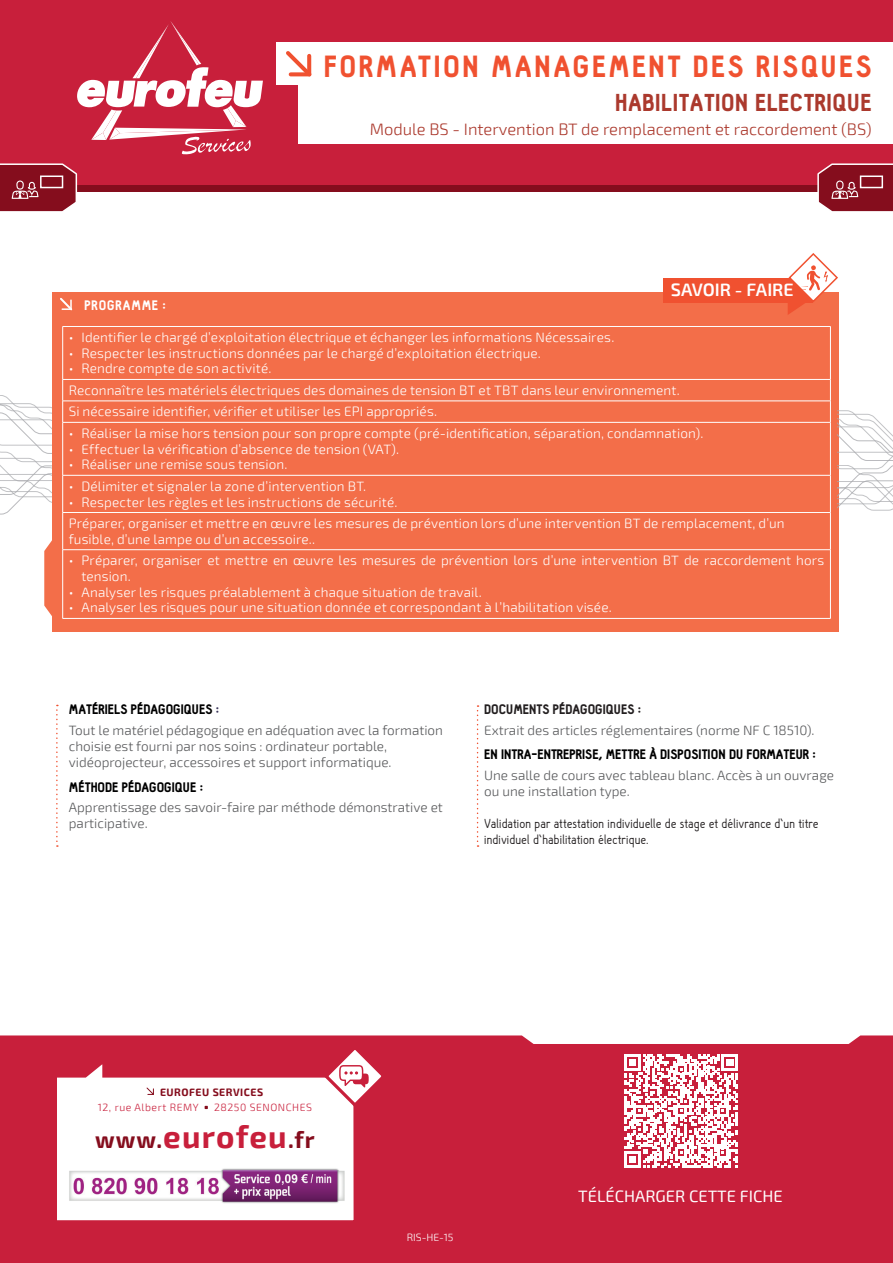
<style>
.page{position:relative;width:893px;height:1263px;background:#fff}
.page>*{position:absolute;margin:0;border:0;box-sizing:border-box;transform-origin:0 0}
.t1{font:900 30px "Hallosans";letter-spacing:.085em;color:#f05130}
.t2{font:900 24px "Hallosans";letter-spacing:.02em;color:#ab392d}
.t3{font:700 23.25px "Exo 2";color:#850d1d}
.t4{font:600 18px "Exo 2";letter-spacing:-.005em;color:#fff}
.t5{font:300 16.5px "Exo 2";color:#ab392d}
.t6{font:16.5px "Exo 2";color:#fff}
.t7{font:300 13.5px/21.5px "Exo 2";letter-spacing:.01em;color:#fff}
.t8{font:300 13.5px/16.2px "Exo 2";color:#57585a}
.t9{font:13.5px/16.2px "Hallo Sans";letter-spacing:.005em;color:#231f20}
.t10{font:900 13.5px "Hallosans";color:#000001}
.t11{font:900 13.5px "Hallosans";color:#231f20}
.t12{font:900 13.5px "Hallosans";letter-spacing:.06em;color:#fff}
.t13{font:300 10.5px "Exo 2";letter-spacing:.05em;color:#c81f3b}
.t14{font:700 10.5px "Exo 2";letter-spacing:.05em;color:#850d1d}
.t15{font:300 10.5px "Exo 2";color:#fff}
.s1{color:#3b365b}
.s2{font-size:31.35px;color:#c81f3b}
</style>
<div class="page">
<div style="left:0;top:1035px;width:893px;height:228px;background:#c81f3b"></div>
<svg style="left:52px;top:1055px;width:306px;height:170px"></svg>
<svg style="left:321px;top:1043px;width:67px;height:67px"></svg>
<svg style="left:146px;top:1087px;width:9px;height:8px"></svg>
<img style="left:36px;top:1151px;width:328px;height:63px">
<div style="left:0;top:0;width:893px;height:188px;background:#c81f3b"></div>
<div style="left:0;top:185px;width:893px;height:6px;background:#850d1d"></div>
<div style="left:276px;top:43px;width:617px;height:42px;background:#fff"></div>
<div style="left:299px;top:84px;width:594px;height:60px;background:#fff"></div>
<svg style="left:286px;top:51px;width:26px;height:26px"></svg>
<svg style="left:0;top:163px;width:78px;height:49px;background:#99313f"></svg>
<svg style="left:816px;top:163px;width:77px;height:49px;background:#9a3240"></svg>
<svg style="left:56px;top:705px;width:2px;height:142px"></svg>
<svg style="left:477px;top:705px;width:2px;height:142px"></svg>
<svg style="left:0;top:395px;width:52px;height:119px"></svg>
<svg style="left:44px;top:540px;width:8px;height:76px"></svg>
<div style="left:52px;top:292px;width:786px;height:339px;background:#f36e49"></div>
<svg style="left:838px;top:389px;width:55px;height:132px"></svg>
<svg style="left:60px;top:297px;width:13px;height:14px"></svg>
<div style="left:663px;top:278px;width:150px;height:24px;background:#f05130"></div>
<svg style="left:787px;top:253px;width:52px;height:62px"></svg>
<hr style="left:63px;top:326px;width:768px;height:1px;background:#fff">
<hr style="left:62px;top:327px;width:1px;height:52px;background:#fff">
<hr style="left:830px;top:327px;width:1px;height:52px;background:#fff">
<hr style="left:63px;top:379px;width:768px;height:1px;background:#fff">
<hr style="left:63px;top:401px;width:768px;height:1px;background:#fff">
<svg style="left:62px;top:380px;width:1px;height:42px"></svg>
<svg style="left:830px;top:380px;width:1px;height:42px"></svg>
<hr style="left:63px;top:422px;width:768px;height:1px;background:#fff">
<hr style="left:62px;top:422px;width:1px;height:53px;background:#fff">
<hr style="left:830px;top:422px;width:1px;height:53px;background:#fff">
<hr style="left:63px;top:475px;width:768px;height:1px;background:#fff">
<hr style="left:62px;top:475px;width:1px;height:37px;background:#fff">
<hr style="left:830px;top:475px;width:1px;height:37px;background:#fff">
<hr style="left:63px;top:512px;width:768px;height:1px;background:#fff">
<hr style="left:62px;top:513px;width:1px;height:36px;background:#fff">
<hr style="left:830px;top:513px;width:1px;height:36px;background:#fff">
<hr style="left:63px;top:549px;width:768px;height:1px;background:#fff">
<hr style="left:62px;top:550px;width:1px;height:68px;background:#fff">
<hr style="left:830px;top:550px;width:1px;height:68px;background:#fff">
<hr style="left:63px;top:618px;width:768px;height:1px;background:#fff">
<svg style="left:625px;top:1054px;width:113px;height:113px"></svg>
<svg style="left:77px;top:21px;width:186px;height:133px"></svg>
<h1 class="t1" style="left:324px;top:50px;width:549px">FORMATION MANAGEMENT DES RISQUES</h1>
<h2 class="t2" style="left:615px;top:90px;width:258px">HABILITATION ELECTRIQUE</h2>
<p class="t5" style="left:370px;top:120px;width:503px">Module BS - Intervention BT de remplacement et raccordement (BS)</p>
<p class="t12" style="left:84px;top:298px;width:83px">PROGRAMME :</p>
<h3 class="t4" style="left:671px;top:279px;width:124px">SAVOIR - FAIRE</h3>
<p class="t7" style="left:69px;top:327px;width:547px">• Identifier le chargé d’exploitation électrique et échanger les informations Nécessaires.</p>
<p class="t7" style="left:69px;top:342px;width:474px">• Respecter les instructions données par le chargé d’exploitation électrique.</p>
<p class="t7" style="left:69px;top:358px;width:613px">• Rendre compte de son activité.<br>Reconnaître les matériels électriques des domaines de tension BT et TBT dans leur environnement.<br>Si nécessaire identifier, vérifier et utiliser les EPI appropriés.</p>
<p class="t7" style="left:69px;top:423px;width:636px">• Réaliser la mise hors tension pour son propre compte (pré-identification, séparation, condamnation).</p>
<p class="t7" style="left:69px;top:438px;width:332px">• Effectuer la vérification d’absence de tension (VAT).</p>
<p class="t7" style="left:69px;top:454px;width:220px">• Réaliser une remise sous tension.</p>
<p class="t7" style="left:69px;top:476px;width:299px">• Délimiter et signaler la zone d’intervention BT.</p>
<p class="t7" style="left:69px;top:491px;width:717px">• Respecter les règles et les instructions de sécurité.<br>Préparer, organiser et mettre en œuvre les mesures de prévention lors d’une intervention BT de remplacement, d’un</p>
<p class="t7" style="left:69px;top:529px;width:248px">fusible, d’une lampe ou d’un accessoire..</p>
<p class="t7" style="left:81px;top:553px;width:744px;line-height:15.8px;text-indent:-13px">• Préparer, organiser et mettre en œuvre les mesures de prévention lors d’une intervention BT de raccordement hors tension.</p>
<p class="t7" style="left:69px;top:581px;width:415px">• Analyser les risques préalablement à chaque situation de travail.</p>
<p class="t7" style="left:69px;top:597px;width:544px">• Analyser les risques pour une situation donnée et correspondant à l’habilitation visée.</p>
<p class="t12" style="left:103px;top:386px;width:83px">PROGRAMME :</p>
<p class="t10" style="left:69px;top:702px;width:152px">MATÉRIELS PÉDAGOGIQUES <span class="s1">:</span></p>
<p class="t8" style="left:69px;top:722px;width:376px">Tout le matériel pédagogique en adéquation avec la formation choisie est fourni par nos soins : ordinateur portable, vidéoprojecteur, accessoires et support informatique.</p>
<p class="t10" style="left:69px;top:780px;width:136px">MÉTHODE PÉDAGOGIQUE :</p>
<p class="t8" style="left:69px;top:800px;width:375px">Apprentissage des savoir-faire par méthode démonstrative et participative.</p>
<p class="t11" style="left:484px;top:702px;width:159px">DOCUMENTS PÉDAGOGIQUES :</p>
<p class="t8" style="left:484px;top:722px;width:332px">Extrait des articles réglementaires (norme NF C 18510).</p>
<p class="t10" style="left:484px;top:747px;width:334px">EN INTRA-ENTREPRISE, METTRE À DISPOSITION DU FORMATEUR :</p>
<p class="t8" style="left:484px;top:767px;width:351px">Une salle de cours avec tableau blanc. Accès à un ouvrage ou une installation type.</p>
<p class="t9" style="left:484px;top:816px;width:336px">Validation par attestation individuelle de stage et délivrance d’un titre individuel d’habilitation électrique.</p>
<p class="t14" style="left:160px;top:1085px;width:105px">EUROFEU SERVICES</p>
<p class="t13" style="left:98px;top:1101px;width:102px">12, rue Albert REMY</p>
<p class="t13" style="left:214px;top:1101px;width:99px">28250 SENONCHES</p>
<h3 class="t3" style="left:95px;top:1126px;width:221px">www.<span class="s2">eurofeu</span>.fr</h3>
<p class="t15" style="left:407px;top:1231px;width:48px">RIS-HE-15</p>
<p class="t6" style="left:578px;top:1186px;width:206px">TÉLÉCHARGER CETTE FICHE</p>
</div>
